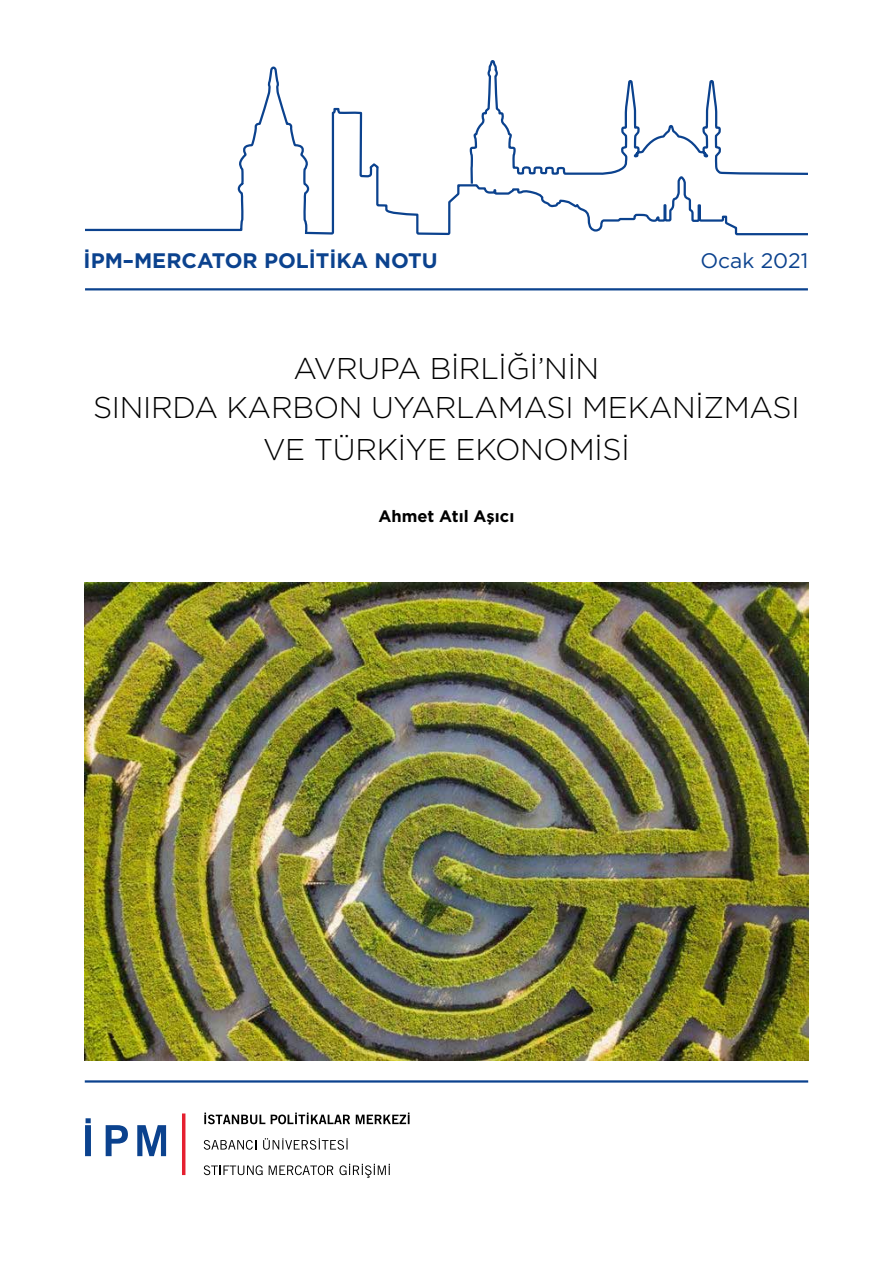
<style>
.page{position:relative;width:893px;height:1263px;background:#fff}
.page>*{position:absolute;margin:0;border:0;box-sizing:border-box;transform-origin:0 0}
.t1{font:300 30px/39px "Gotham";letter-spacing:-.01em;color:#000;text-align:center}
.t2{font:700 21px "Gotham";color:#0b428e}
.t3{font:21px "Gotham";color:#0b428e}
.t4{font:700 16.5px "Gotham";color:#000}
</style>
<div class="page">
<hr style="left:85px;top:1080px;width:723px;height:2px;background:#0b428e">
<hr style="left:85px;top:288px;width:723px;height:2px;background:#0b428e">
<svg style="left:85px;top:66px;width:218px;height:166px"></svg>
<svg style="left:303px;top:60px;width:505px;height:176px"></svg>
<img style="left:85px;top:583px;width:723px;height:478px">
<svg style="left:106px;top:1125px;width:22px;height:31px"></svg>
<svg style="left:137px;top:1125px;width:29px;height:31px"></svg>
<svg style="left:85px;top:1118px;width:6px;height:38px"></svg>
<hr style="left:182px;top:1113px;width:3px;height:62px;background:#e51f2f">
<svg style="left:204px;top:1112px;width:61px;height:12px"></svg>
<svg style="left:271px;top:1112px;width:79px;height:12px"></svg>
<svg style="left:356px;top:1112px;width:54px;height:12px"></svg>
<svg style="left:204px;top:1140px;width:52px;height:10px"></svg>
<svg style="left:263px;top:1138px;width:85px;height:12px"></svg>
<svg style="left:204px;top:1165px;width:59px;height:10px"></svg>
<svg style="left:269px;top:1165px;width:64px;height:10px"></svg>
<svg style="left:339px;top:1164px;width:51px;height:14px"></svg>
<p class="t2" style="left:84px;top:247px;width:356px">İPM–MERCATOR POLİTİKA NOTU</p>
<p class="t3" style="left:700px;top:247px;width:109px">Ocak 2021</p>
<p class="t1" style="left:93px;top:348px;width:708px">AVRUPA BIRLIĞI’NIN<br>SINIRDA KARBON UYARLAMASI MEKANIZMASI</p>
<p class="t1" style="left:263px;top:429px;width:368px">VE TÜRKIYE EKONOMISI</p>
<p class="t4" style="left:378px;top:505px;width:137px">Ahmet Atıl Aşıcı</p>
</div>
